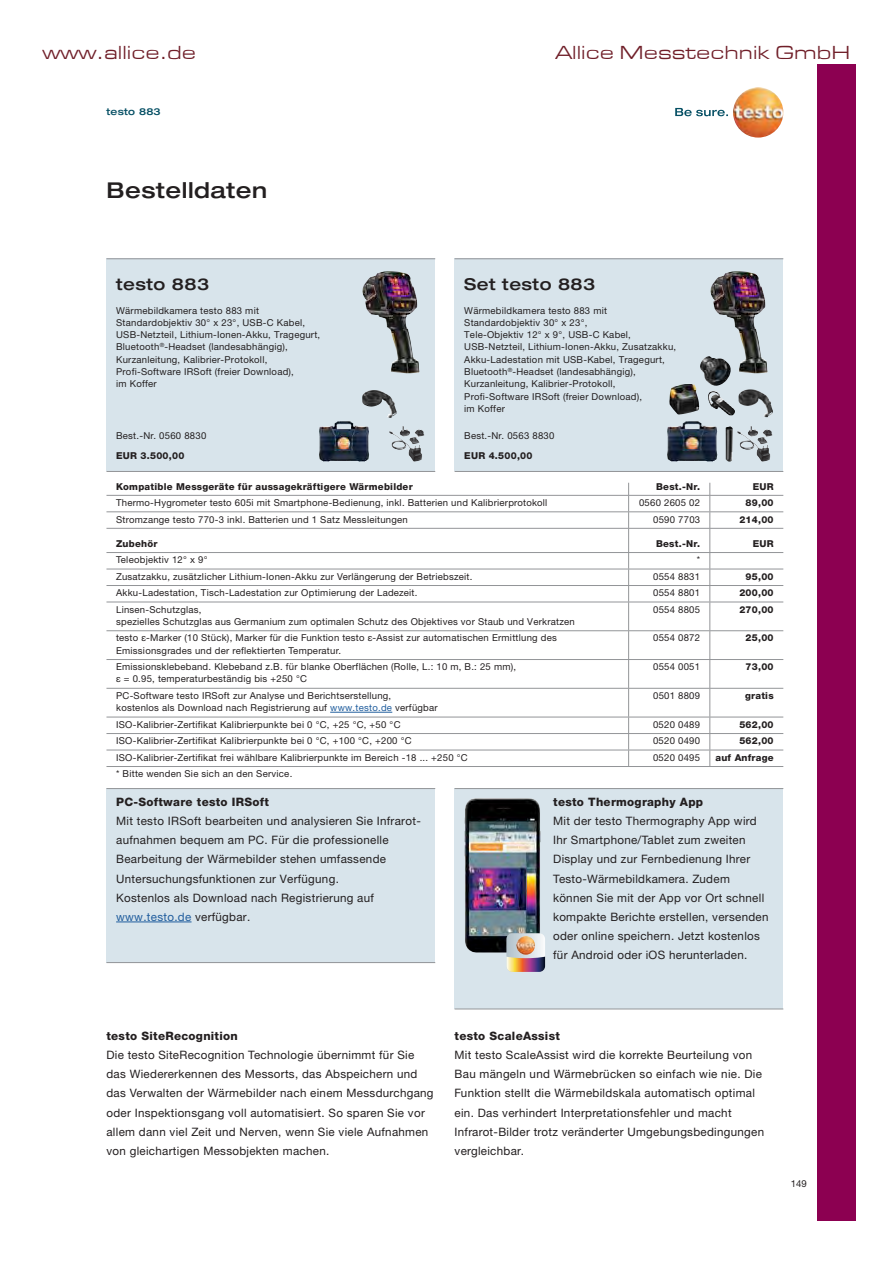
<style>
.page{position:relative;width:893px;height:1263px;background:#fff}
.page>*{position:absolute;margin:0;border:0;box-sizing:border-box;transform-origin:0 0}
.t1{font:500 expanded 21.9px "Helvetica Neue LTW1 G";letter-spacing:.025em;color:#231f20}
.t2{font:19.5px "Eurostile Extended Roman DTC";color:#701f29}
.t3{font:500 expanded 16.35px "Helvetica Neue LTW1 G";letter-spacing:.025em;color:#231f20}
.t4{font:11.55px/19px "Helvetica Neue LTW1 G";letter-spacing:.025em;color:#231f20}
.t5{font:800 11.55px "Helvetica Neue LTW1 G";letter-spacing:.025em;color:#231f20}
.t6{font:9.6px/12.3px "Helvetica Neue LTW1 G";letter-spacing:.025em;color:#231f20}
.t7{font:800 9.6px/16.5px "Helvetica Neue LTW1 G";letter-spacing:.025em;color:#231f20;text-align:right}
.t8{font:500 expanded 9.6px "Helvetica Neue LTW1 G";letter-spacing:.025em;color:#054f64}
.s1{color:#215e9e}
</style>
<div class="page">
<div style="left:106px;top:258px;width:329px;height:213px;background:#d8e4eb"></div>
<div style="left:455px;top:258px;width:328px;height:213px;background:#d8e4eb"></div>
<hr style="left:106px;top:258px;width:329px;height:1px;background:#939598">
<hr style="left:454px;top:258px;width:329px;height:1px;background:#939598">
<hr style="left:106px;top:471px;width:329px;height:1px;background:#939598">
<hr style="left:454px;top:471px;width:329px;height:1px;background:#939598">
<div style="left:455px;top:788px;width:328px;height:221px;background:#d8e4eb"></div>
<div style="left:106px;top:788px;width:329px;height:174px;background:#d8e4eb"></div>
<hr style="left:454px;top:788px;width:329px;height:1px;background:#939598">
<hr style="left:106px;top:788px;width:329px;height:1px;background:#939598">
<hr style="left:454px;top:1009px;width:329px;height:1px;background:#939598">
<hr style="left:106px;top:962px;width:329px;height:1px;background:#939598">
<img style="left:464px;top:798px;width:77px;height:155px">
<svg style="left:675px;top:108px;width:53px;height:8px"></svg>
<img style="left:733px;top:87px;width:50px;height:51px;border-radius:50%">
<div style="left:506px;top:933px;width:39px;height:39px;background:linear-gradient(to right,#afbfc9,#f7f9fa);border-radius:6px"></div>
<svg style="left:506px;top:957px;width:39px;height:15px"></svg>
<img style="left:516px;top:936px;width:19px;height:19px;border-radius:50%">
<img style="left:710px;top:271px;width:57px;height:102px">
<img style="left:700px;top:356px;width:31px;height:30px">
<img style="left:669px;top:384px;width:30px;height:31px">
<img style="left:667px;top:421px;width:50px;height:41px">
<img style="left:738px;top:389px;width:35px;height:28px">
<img style="left:725px;top:426px;width:8px;height:36px">
<img style="left:708px;top:391px;width:27px;height:24px">
<img style="left:737px;top:426px;width:35px;height:36px">
<img style="left:362px;top:271px;width:57px;height:102px">
<img style="left:319px;top:421px;width:50px;height:41px">
<img style="left:362px;top:390px;width:34px;height:28px">
<img style="left:389px;top:426px;width:35px;height:36px">
<hr style="left:106px;top:552px;width:677px;height:1px;background:#939598">
<hr style="left:106px;top:569px;width:677px;height:1px;background:#939598">
<hr style="left:106px;top:585px;width:677px;height:1px;background:#939598">
<hr style="left:106px;top:602px;width:677px;height:1px;background:#939598">
<hr style="left:106px;top:630px;width:677px;height:1px;background:#939598">
<hr style="left:106px;top:659px;width:677px;height:1px;background:#939598">
<hr style="left:106px;top:688px;width:677px;height:1px;background:#939598">
<hr style="left:106px;top:717px;width:677px;height:1px;background:#939598">
<hr style="left:106px;top:733px;width:677px;height:1px;background:#939598">
<hr style="left:106px;top:750px;width:677px;height:1px;background:#939598">
<hr style="left:106px;top:495px;width:677px;height:1px;background:#939598">
<hr style="left:106px;top:528px;width:677px;height:1px;background:#939598">
<hr style="left:106px;top:511px;width:677px;height:1px;background:#939598">
<svg style="left:628px;top:483px;width:1px;height:283px"></svg>
<svg style="left:709px;top:483px;width:1px;height:283px"></svg>
<hr style="left:106px;top:766px;width:677px;height:1px;background:#939598">
<hr style="left:330px;top:712px;width:62px;height:1px;background:#215e9e">
<hr style="left:116px;top:922px;width:76px;height:1px;background:#215e9e">
<div style="left:816px;top:64px;width:39px;height:1156px;background:#8c0051"></div>
<h2 class="t2" style="left:43px;top:43px;width:155px">www.allice.de</h2>
<h2 class="t2" style="left:555px;top:43px;width:296px">Allice Messtechnik GmbH</h2>
<p class="t8" style="left:106px;top:108px;width:56px">testo 883</p>
<h1 class="t1" style="left:106px;top:182px;width:162px">Bestelldaten</h1>
<h3 class="t3" style="left:116px;top:278px;width:94px">testo 883</h3>
<h3 class="t3" style="left:464px;top:278px;width:132px">Set testo 883</h3>
<p class="t6" style="left:116px;top:305px;width:206px">Wärmebildkamera testo 883 mit Standardobjektiv 30° x 23°, USB-C Kabel, USB-Netzteil, Lithium-Ionen-Akku, Tragegurt, Bluetooth<sup>®</sup>-Headset (landesabhängig), Kurzanleitung, Kalibrier-Protokoll, Profi-Software IRSoft (freier Download),<br>im Koffer</p>
<p class="t6" style="left:464px;top:305px;width:213px">Wärmebildkamera testo 883 mit Standardobjektiv 30° x 23°,<br>Tele-Objektiv 12° x 9°, USB-C Kabel, USB-Netzteil, Lithium-Ionen-Akku, Zusatzakku, Akku-Ladestation mit USB-Kabel, Tragegurt, Bluetooth<sup>®</sup>-Headset (landesabhängig), Kurzanleitung, Kalibrier-Protokoll, Profi-Software IRSoft (freier Download),<br>im Koffer</p>
<p class="t6" style="left:116px;top:431px;width:92px">Best.-Nr. 0560 8830</p>
<p class="t6" style="left:464px;top:431px;width:92px">Best.-Nr. 0563 8830</p>
<p class="t7" style="left:116px;top:448px;width:70px">EUR 3.500,00</p>
<p class="t7" style="left:464px;top:448px;width:70px">EUR 4.500,00</p>
<p class="t7" style="left:116px;top:479px;width:298px">Kompatible Messgeräte für aussagekräftigere Wärmebilder</p>
<p class="t7" style="left:656px;top:479px;width:46px">Best.-Nr.</p>
<p class="t6" style="left:116px;top:497px;width:433px">Thermo-Hygrometer testo 605i mit Smartphone-Bedienung, inkl. Batterien und Kalibrierprotokoll</p>
<p class="t6" style="left:639px;top:497px;width:63px">0560 2605 02</p>
<p class="t6" style="left:116px;top:514px;width:293px">Stromzange testo 770-3 inkl. Batterien und 1 Satz Messleitungen</p>
<p class="t6" style="left:653px;top:514px;width:49px">0590 7703</p>
<p class="t7" style="left:116px;top:536px;width:43px">Zubehör</p>
<p class="t7" style="left:656px;top:536px;width:46px">Best.-Nr.</p>
<p class="t6" style="left:116px;top:554px;width:93px">Teleobjektiv 12° x 9°</p>
<p class="t6" style="left:697px;top:554px;width:5px">*</p>
<p class="t6" style="left:116px;top:571px;width:358px">Zusatzakku, zusätzlicher Lithium-Ionen-Akku zur Verlängerung der Betriebszeit.</p>
<p class="t6" style="left:653px;top:571px;width:49px">0554 8831</p>
<p class="t6" style="left:116px;top:587px;width:303px">Akku-Ladestation, Tisch-Ladestation zur Optimierung der Ladezeit.</p>
<p class="t6" style="left:653px;top:587px;width:49px">0554 8801</p>
<p class="t6" style="left:116px;top:604px;width:460px">Linsen-Schutzglas,<br>spezielles Schutzglas aus Germanium zum optimalen Schutz des Objektives vor Staub und Verkratzen</p>
<p class="t6" style="left:653px;top:604px;width:49px">0554 8805</p>
<p class="t6" style="left:116px;top:633px;width:442px">testo ε-Marker (10 Stück), Marker für die Funktion testo ε-Assist zur automatischen Ermittlung des<br>Emissionsgrades und der reflektierten Temperatur.</p>
<p class="t6" style="left:653px;top:633px;width:49px">0554 0872</p>
<p class="t6" style="left:116px;top:661px;width:401px">Emissionsklebeband. Klebeband z.B. für blanke Oberflächen (Rolle, L.: 10 m, B.: 25 mm), ε = 0.95, temperaturbeständig bis +250 °C</p>
<p class="t6" style="left:653px;top:661px;width:49px">0554 0051</p>
<p class="t6" style="left:116px;top:690px;width:323px">PC-Software testo IRSoft zur Analyse und Berichtserstellung,<br>kostenlos als Download nach Registrierung auf <span class="s1">www.testo.de</span> verfügbar</p>
<p class="t6" style="left:653px;top:690px;width:49px">0501 8809</p>
<p class="t6" style="left:116px;top:719px;width:286px">ISO-Kalibrier-Zertifikat Kalibrierpunkte bei 0 °C, +25 °C, +50 °C</p>
<p class="t6" style="left:653px;top:719px;width:49px">0520 0489</p>
<p class="t6" style="left:116px;top:735px;width:297px">ISO-Kalibrier-Zertifikat Kalibrierpunkte bei 0 °C, +100 °C, +200 °C</p>
<p class="t6" style="left:653px;top:735px;width:49px">0520 0490</p>
<p class="t6" style="left:116px;top:752px;width:353px">ISO-Kalibrier-Zertifikat frei wählbare Kalibrierpunkte im Bereich -18 ... +250 °C</p>
<p class="t6" style="left:653px;top:752px;width:49px">0520 0495</p>
<p class="t6" style="left:116px;top:768px;width:178px">* Bitte wenden Sie sich an den Service.</p>
<p class="t5" style="left:116px;top:798px;width:154px">PC-Software testo IRSoft</p>
<p class="t4" style="left:116px;top:813px;width:306px">Mit testo IRSoft bearbeiten und analysieren Sie Infrarot&shy;aufnahmen bequem am PC. Für die professionelle Bearbeitung der Wärmebilder stehen umfassende Untersuchungsfunktionen zur Verfügung.<br>Kostenlos als Download nach Registrierung auf <span class="s1">www.testo.de</span> verfügbar.</p>
<p class="t7" style="left:739px;top:479px;width:36px">EUR<br>89,00<br>214,00</p>
<p class="t7" style="left:753px;top:536px;width:22px">EUR</p>
<p class="t7" style="left:739px;top:569px;width:36px;text-align:justify;text-indent:6px">95,00<br>200,00<br>270,00</p>
<p class="t7" style="left:745px;top:631px;width:30px">25,00</p>
<p class="t7" style="left:745px;top:659px;width:30px">73,00</p>
<p class="t7" style="left:745px;top:688px;width:30px">gratis</p>
<p class="t7" style="left:715px;top:717px;width:60px">562,00<br>562,00<br>auf Anfrage</p>
<p class="t5" style="left:553px;top:798px;width:152px">testo Thermography App</p>
<p class="t4" style="left:553px;top:813px;width:217px">Mit der testo Thermography App wird Ihr Smartphone/Tablet zum zweiten Display und zur Fernbedienung Ihrer Testo-Wärmebildkamera. Zudem können Sie mit der App vor Ort schnell kompakte Berichte erstellen, versenden oder online speichern. Jetzt kostenlos für Android oder iOS herunterladen.</p>
<p class="t5" style="left:106px;top:1032px;width:133px">testo SiteRecognition</p>
<p class="t4" style="left:106px;top:1047px;width:329px">Die testo SiteRecognition Technologie übernimmt für Sie das Wiedererkennen des Messorts, das Abspeichern und das Verwalten der Wärmebilder nach einem Messdurchgang oder Inspektionsgang voll automatisiert. So sparen Sie vor allem dann viel Zeit und Nerven, wenn Sie viele Aufnahmen von gleichartigen Messobjekten machen.</p>
<p class="t5" style="left:454px;top:1032px;width:107px">testo ScaleAssist</p>
<p class="t4" style="left:454px;top:1047px;width:311px">Mit testo ScaleAssist wird die korrekte Beurteilung von Bau mängeln und Wärmebrücken so einfach wie nie. Die Funktion stellt die Wärmebildskala automatisch optimal ein. Das verhindert Interpretationsfehler und macht Infrarot-Bilder trotz veränderter Umgebungsbedingungen vergleichbar.</p>
<p class="t6" style="left:791px;top:1178px;width:18px">149</p>
</div>
